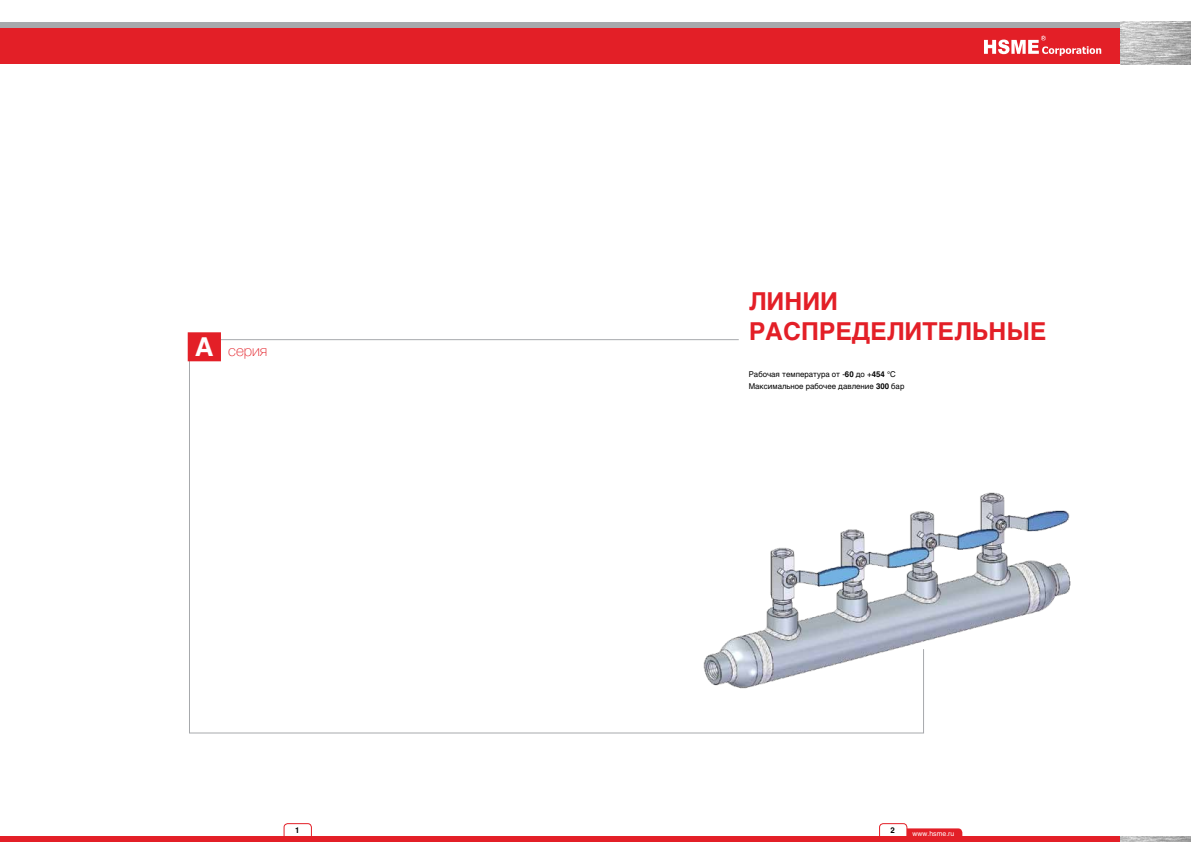
<style>
.page{position:relative;width:1191px;height:842px;background:#fff}
.page>*{position:absolute;margin:0;border:0;box-sizing:border-box;transform-origin:0 0}
.t1{font:700 24.8px/29.7px "Helvetica";color:#e31f27}
.t2{font:100 15px "Helvetica Neue Cyr";color:#e31f27}
.t3{font:8px/12.3px "Helvetica";color:#000}
.t4{font:700 8px "Helvetica";color:#000}
.t5{font:7px "Helvetica";color:#fff}
.s1{font-family:"Helvetica";font-weight:700;font-size:26px;color:#fff}
.s2{font-weight:700}
</style>
<div class="page">
<div style="left:901px;top:828px;width:61px;height:14px;background:#e31f27;border-radius:4px"></div>
<div style="left:879px;top:824px;width:28px;height:17px;background:#fff;border-radius:4px"></div>
<div style="left:879px;top:823px;width:28px;height:19px;border:1px solid #e31f27;border-radius:4px"></div>
<div style="left:0;top:27px;width:595px;height:37px;background:#e31f27"></div>
<div style="left:0;top:22px;width:595px;height:5px;background:#a7a9ac"></div>
<div style="left:0;top:836px;width:595px;height:6px;background:#e31f27"></div>
<div style="left:595px;top:836px;width:553px;height:6px;background:#e31f27"></div>
<div style="left:595px;top:27px;width:525px;height:37px;background:#e31f27"></div>
<div style="left:595px;top:22px;width:525px;height:5px;background:#a7a9ac"></div>
<div style="left:283px;top:823px;width:29px;height:19px;border:1px solid #e31f27;border-radius:4px"></div>
<svg style="left:984px;top:36px;width:117px;height:20px"></svg>
<img style="left:1120px;top:836px;width:71px;height:6px">
<img style="left:1120px;top:22px;width:71px;height:42px">
<img style="left:924px;top:492px;width:147px;height:150px">
<svg style="left:188px;top:339px;width:736px;height:395px"></svg>
<div style="left:188px;top:332px;width:33px;height:29px;background:#e31f27"></div>
<h2 class="t2" style="left:195px;top:343px;width:74px"><span class="s1">A</span> серия</h2>
<h1 class="t1" style="left:748px;top:287px;width:299px">линии<br>Распределительные</h1>
<p class="t3" style="left:748px;top:368px;width:157px">Рабочая температура от -<span class="s2">60</span> до +<span class="s2">454</span> °С<br>Максимальное рабочее давление <span class="s2">300</span> бар</p>
<p class="t4" style="left:295px;top:824px;width:6px">1</p>
<p class="t4" style="left:890px;top:824px;width:6px">2</p>
<p class="t5" style="left:912px;top:828px;width:43px">www.hsme.ru</p>
</div>
